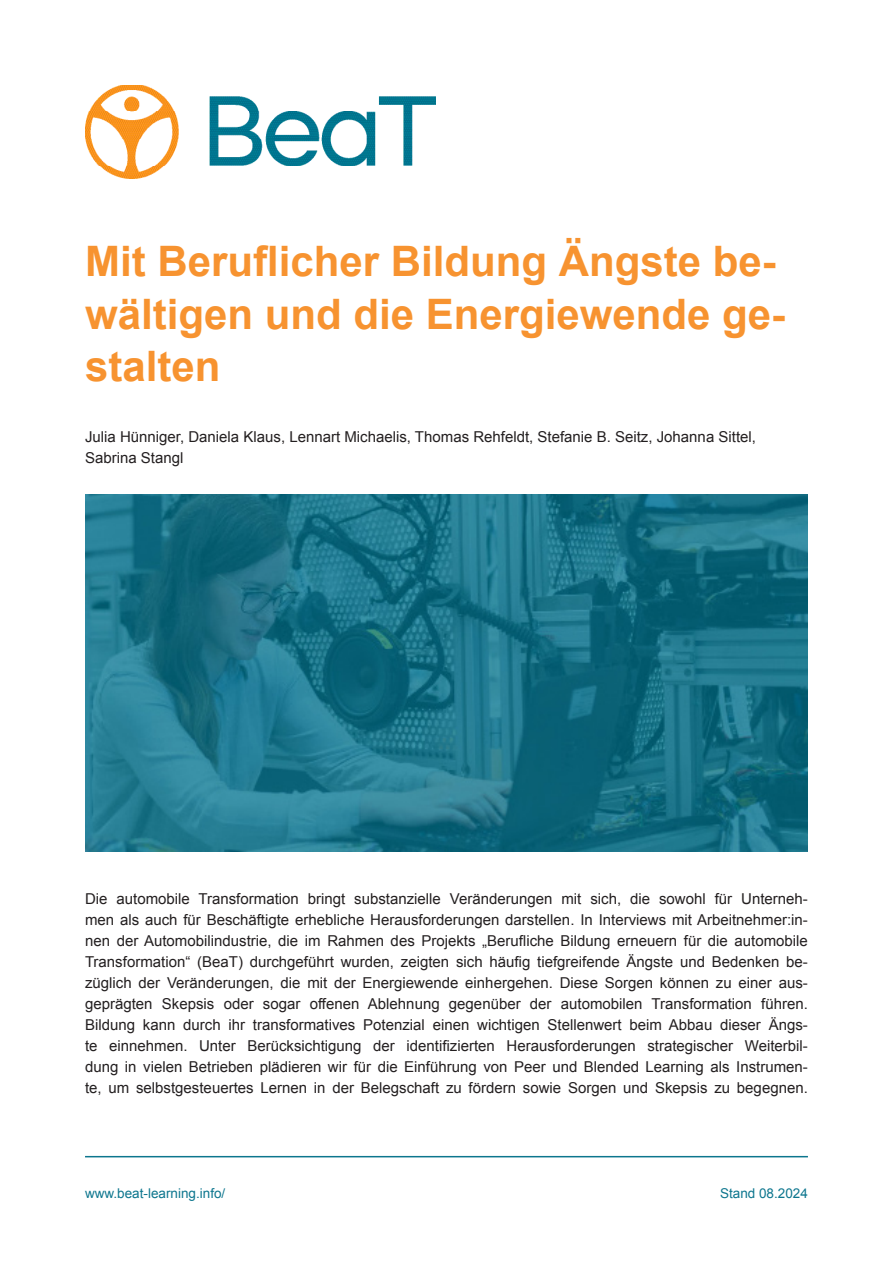
<style>
.page{position:relative;width:893px;height:1263px;background:#fff}
.page>*{position:absolute;margin:0;border:0;box-sizing:border-box;transform-origin:0 0}
.Titel_Whitepapper_28pt{font:700 42px/52.5px "Arial";color:#f79330}
.Kurzbeschreibung_Einleitung_10pt{font:15px/21px "Arial";color:#231f20;text-align:justify}
.Fließtext_10pt{font:15px "Arial";color:#231f20}
.Seitenzahl_Kolumne_9pt{font:13.5px "Arial";color:#0d768e}
</style>
<div class="page">
<img style="left:85px;top:85px;width:351px;height:93px">
<img style="left:85px;top:495px;width:723px;height:356px">
<hr style="left:85px;top:1156px;width:723px;height:1px;background:#0d768e">
<p class="Titel_Whitepapper_28pt" style="left:85px;top:236px;width:702px">Mit Beruflicher Bildung Ängste be&shy;wältigen und die Energiewende ge&shy;stalten</p>
<p class="Fließtext_10pt" style="left:85px;top:427px;width:672px">Julia Hünniger, Daniela Klaus, Lennart Michaelis, Thomas Rehfeldt, Stefanie B. Seitz, Johanna Sittel,</p>
<p class="Fließtext_10pt" style="left:85px;top:448px;width:100px">Sabrina Stangl</p>
<p class="Kurzbeschreibung_Einleitung_10pt" style="left:85px;top:888px;width:724px">Die automobile Transformation bringt substanzielle Veränderungen mit sich, die sowohl für Unterneh&shy;men als auch für Beschäftigte erhebliche Herausforderungen darstellen. In Interviews mit Arbeitnehmer:in&shy;nen der Automobilindustrie, die im Rahmen des Projekts „Berufliche Bildung erneuern für die automobile Transformation“ (BeaT) durchgeführt wurden, zeigten sich häufig tiefgreifende Ängste und Bedenken be&shy;züglich der Veränderungen, die mit der Energiewende einhergehen. Diese Sorgen können zu einer aus&shy;geprägten Skepsis oder sogar offenen Ablehnung gegenüber der automobilen Transformation führen.<br>Bildung kann durch ihr transformatives Potenzial einen wichtigen Stellenwert beim Abbau dieser Ängs&shy;te einnehmen. Unter Berücksichtigung der identifizierten Herausforderungen strategischer Weiterbil&shy;dung in vielen Betrieben plädieren wir für die Einführung von Peer und Blended Learning als Instrumen&shy;te, um selbstgesteuertes Lernen in der Belegschaft zu fördern sowie Sorgen und Skepsis zu begegnen.</p>
<p class="Seitenzahl_Kolumne_9pt" style="left:85px;top:1184px;width:142px">www.beat-learning.info/</p>
<p class="Seitenzahl_Kolumne_9pt" style="left:720px;top:1184px;width:89px">Stand 08.2024</p>
</div>
